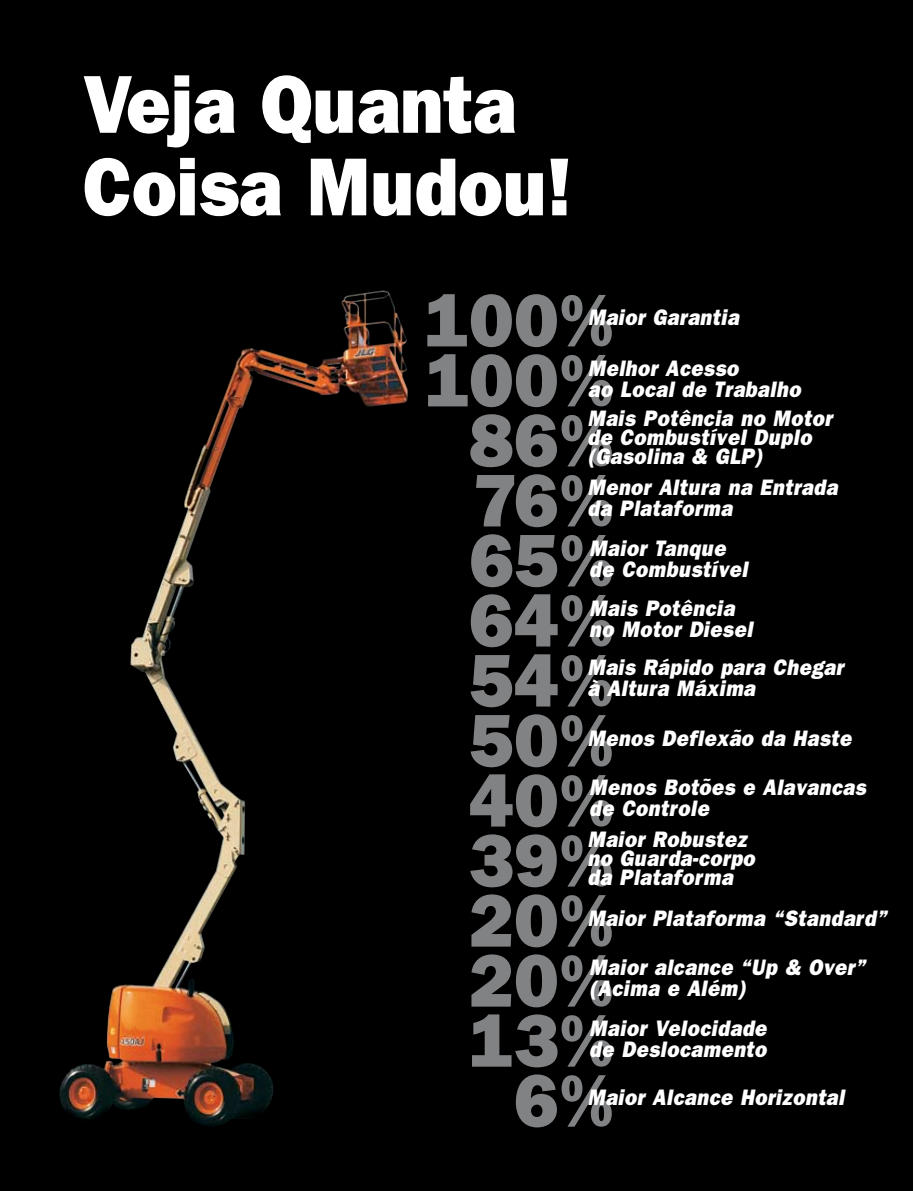
<style>
.page{position:relative;width:915px;height:1191px;background:#fff}
.page>*{position:absolute;margin:0;border:0;box-sizing:border-box;transform-origin:0 0}
.t1{font:800 82.5px/82.5px "Franklin Gothic";color:#fff;scale:.9 1}
.t2{font:800 75px/60px "Franklin Gothic";color:#808284;text-align:right}
.t3{font:italic 800 22.5px/21px "Franklin Gothic";letter-spacing:.025em;color:#fff;scale:.9 1}
</style>
<div class="page">
<div style="left:0;top:0;width:912px;height:1191px;background:#000"></div>
<div style="left:20px;top:261px;width:390px;height:899px;background:#000"></div>
<img style="left:52px;top:292px;width:353px;height:839px">
<h1 class="t1" style="left:83px;top:63px;width:544px">Veja Quanta<br>Coisa Mudou!</h1>
<h2 class="t2" style="left:424px;top:291px;width:191px">100%<br>100%<br>86%<br>76%<br>65%<br>64%<br>54%<br>50%<br>40%<br>39%<br>20%<br>20%<br>13%<br>6%</h2>
<p class="t3" style="left:587px;top:307px;width:169px">Maior Garantia</p>
<p class="t3" style="left:587px;top:358px;width:238px">Melhor Acesso<br>ao Local de Trabalho</p>
<p class="t3" style="left:587px;top:409px;width:273px;line-height:18.8px">Mais Potência no Motor de Combustível Duplo (Gasolina &amp; GLP)</p>
<p class="t3" style="left:587px;top:476px;width:279px">Menor Altura na Entrada da Plataforma</p>
<p class="t3" style="left:589px;top:537px;width:177px">Maior Tanque de Combustível</p>
<p class="t3" style="left:589px;top:597px;width:183px">Mais Potência no Motor Diesel</p>
<p class="t3" style="left:587px;top:657px;width:286px">Mais Rápido para Chegar à Altura Máxima</p>
<p class="t3" style="left:587px;top:714px;width:311px;line-height:48.8px">Menos Deflexão da Haste<br>Menos Botões e Alavancas</p>
<p class="t3" style="left:587px;top:792px;width:179px;line-height:31.2px">de Controle<br>Maior Robustez</p>
<p class="t3" style="left:587px;top:849px;width:187px;line-height:18.8px">no Guarda-corpo da Plataforma</p>
<p class="t3" style="left:587px;top:894px;width:334px;line-height:48.6px">Maior Plataforma “Standard”<br>Maior alcance “Up &amp; Over”</p>
<p class="t3" style="left:589px;top:967px;width:198px;line-height:40.2px">(Acima e Além)<br>Maior Velocidade</p>
<p class="t3" style="left:587px;top:1025px;width:287px;line-height:48.6px">de Deslocamento<br>Maior Alcance Horizontal</p>
</div>
